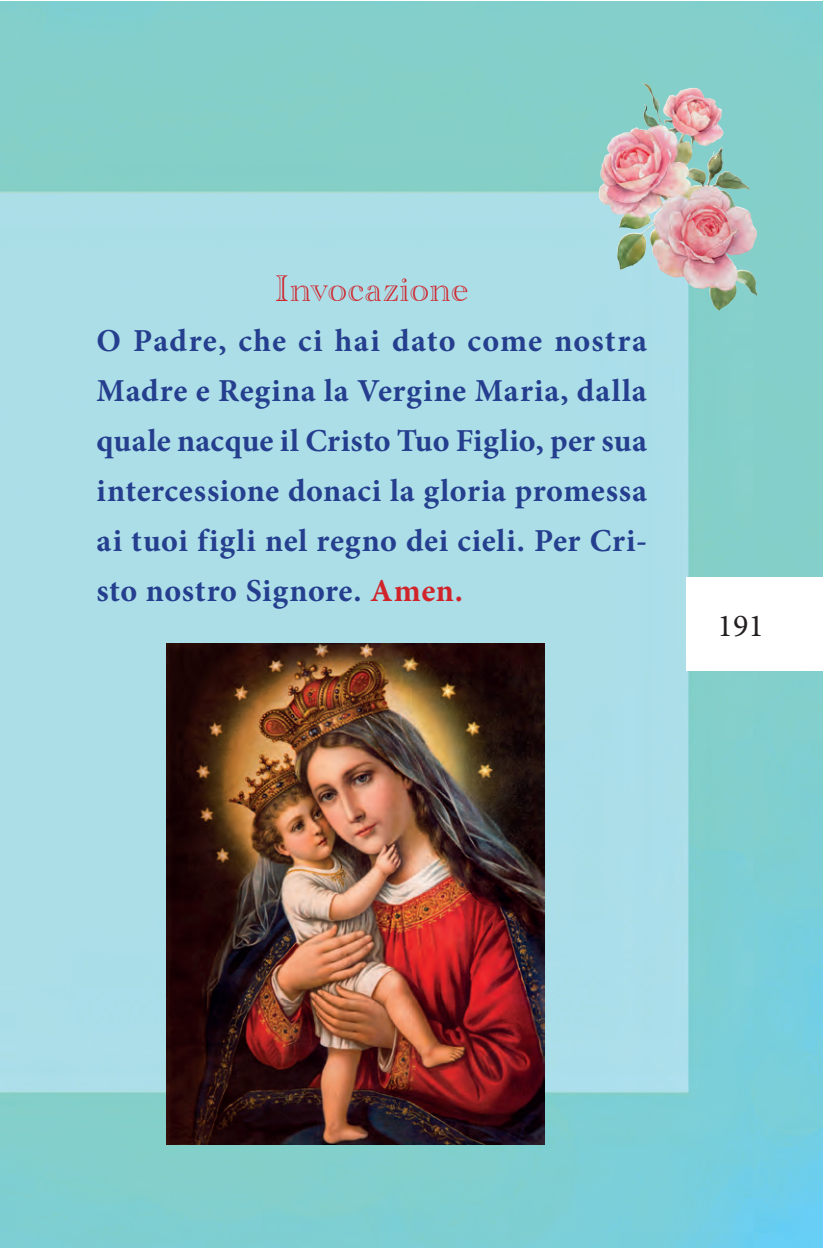
<style>
.page{position:relative;width:823px;height:1248px;background:#fff}
.page>*{position:absolute;margin:0;border:0;box-sizing:border-box;transform-origin:0 0}
.t1{font:38px "Academy Engraved Let Plain";letter-spacing:.02em;color:#d1232a}
.t2{font:700 32px/50px "Minion Pro";letter-spacing:.02em;color:#253f8e;text-align:justify}
.t3{font:32px "Minion Pro";color:#231f20}
.s1{color:#d1232a}
</style>
<div class="page">
<img style="left:0;top:1px;width:822px;height:1246px">
<img style="left:641px;top:83px;width:17px;height:36px">
<img style="left:167px;top:643px;width:377px;height:501px">
<div style="left:686px;top:577px;width:136px;height:93px;background:#fff"></div>
<p class="t1" style="left:275px;top:260px;width:195px">Invocazione</p>
<p class="t2" style="left:96px;top:315px;width:551px">O Padre, che ci hai dato come nostra Madre e Regina la Vergine Maria, dalla quale nacque il Cristo Tuo Figlio, per sua intercessione donaci la gloria promessa ai tuoi figli nel regno dei cieli. Per Cri&shy;sto nostro Signore. <span class="s1">Amen.</span></p>
<p class="t3" style="left:717px;top:604px;width:48px">191</p>
</div>
